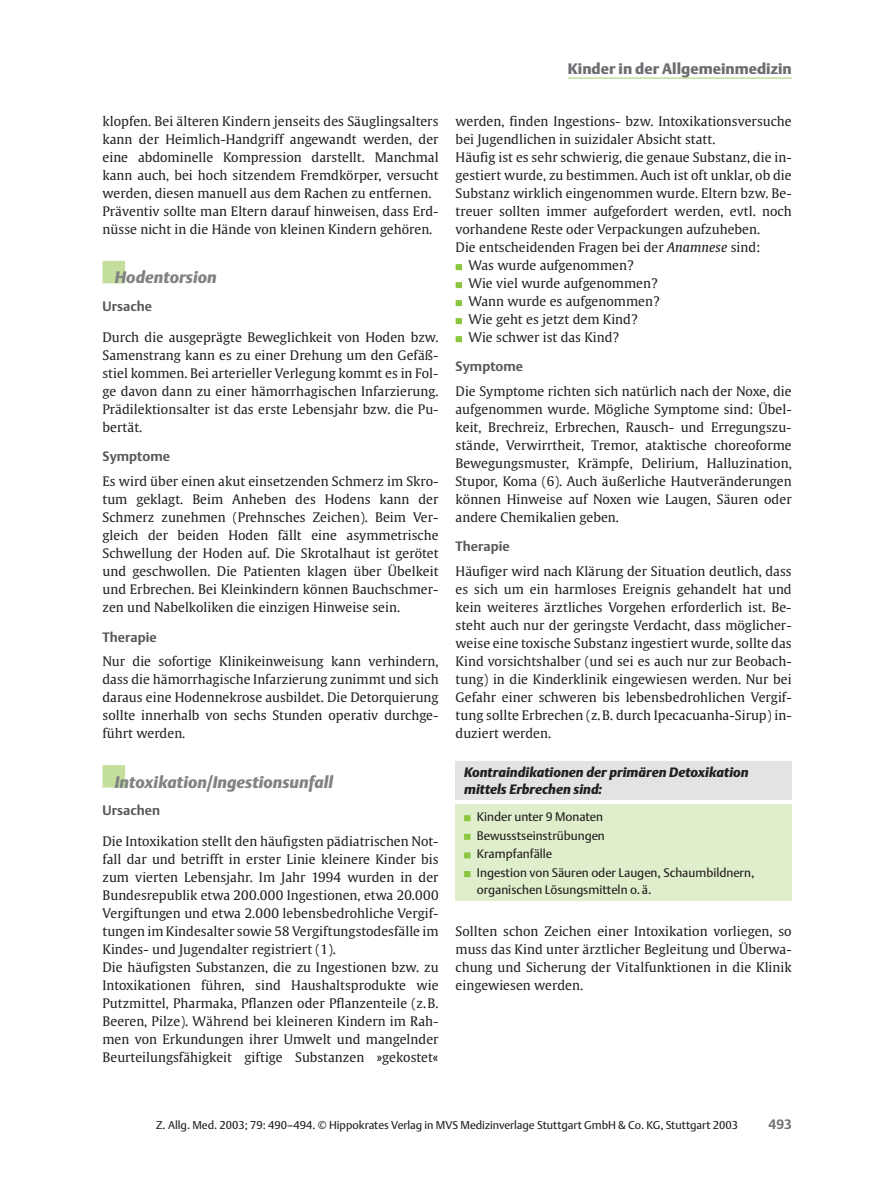
<style>
.page{position:relative;width:893px;height:1190px;background:#fff}
.page>*{position:absolute;margin:0;border:0;box-sizing:border-box;transform-origin:0 0}
.t1{font:italic 16.5px "Thieme Argo Two S Bold";color:#808284}
.t2{font:15px "Thieme Argo Two S Bold";color:#6c6d70}
.t3{font:italic 13.5px/16.5px "Thieme Argo Two S Bold";color:#231f1f}
.t4{font:13.5px "Thieme Argo One S Bold";letter-spacing:.005em;color:#57585b}
.t5{font:13.5px "Thieme Argo One S Bold";color:#6c6d70}
.t6{font:13.05px/18px "Thieme Gulliver";letter-spacing:.005em;color:#231f1f;text-align:justify}
.t7{font:12.3px/18.6px "Thieme Argo Two";color:#231f1f}
.t8{font:11.25px "Thieme Argo Two";color:#231f1f}
.s1{font-family:"Thieme Gulliver S Regular";font-style:italic}
</style>
<div class="page">
<hr style="left:568px;top:77px;width:223px;height:2px;background:#c4de9b">
<div style="left:455px;top:264px;width:7px;height:6px;background:#8bc63e"></div>
<div style="left:455px;top:282px;width:7px;height:6px;background:#8bc63e"></div>
<div style="left:455px;top:300px;width:7px;height:6px;background:#8bc63e"></div>
<div style="left:455px;top:318px;width:7px;height:6px;background:#8bc63e"></div>
<div style="left:455px;top:336px;width:7px;height:6px;background:#8bc63e"></div>
<div style="left:102px;top:261px;width:23px;height:22px;background:#c4de9b"></div>
<div style="left:102px;top:765px;width:23px;height:22px;background:#c4de9b"></div>
<div style="left:455px;top:804px;width:336px;height:96px;background:#dfeecb"></div>
<svg style="left:464px;top:815px;width:6px;height:6px"></svg>
<svg style="left:464px;top:833px;width:6px;height:6px"></svg>
<svg style="left:464px;top:852px;width:6px;height:6px"></svg>
<svg style="left:464px;top:871px;width:6px;height:6px"></svg>
<div style="left:455px;top:761px;width:336px;height:39px;background:#e2e3e4"></div>
<p class="t6" style="left:102px;top:113px;width:337px;text-align:left">klopfen. Bei älteren Kindern jenseits des Säuglingsalters kann der Heimlich-Handgriff angewandt werden, der eine abdominelle Kompression darstellt. Manchmal kann auch, bei hoch sitzendem Fremdkörper, versucht werden, diesen manuell aus dem Rachen zu entfernen.<br>Präventiv sollte man Eltern darauf hinweisen, dass Erd&shy;nüsse nicht in die Hände von kleinen Kindern gehören.</p>
<p class="t1" style="left:115px;top:271px;width:103px">Hodentorsion</p>
<p class="t4" style="left:102px;top:301px;width:51px">Ursache</p>
<p class="t6" style="left:102px;top:329px;width:337px">Durch die ausgeprägte Beweglichkeit von Hoden bzw.<br>Samenstrang kann es zu einer Drehung um den Gefäß&shy;stiel kommen. Bei arterieller Verlegung kommt es in Fol&shy;ge davon dann zu einer hämorrhagischen Infarzierung.<br>Prädilektionsalter ist das erste Lebensjahr bzw. die Pu&shy;bertät.</p>
<p class="t4" style="left:102px;top:451px;width:69px">Symptome</p>
<p class="t6" style="left:102px;top:473px;width:337px">Es wird über einen akut einsetzenden Schmerz im Skro&shy;tum geklagt. Beim Anheben des Hodens kann der Schmerz zunehmen (Prehnsches Zeichen). Beim Ver&shy;gleich der beiden Hoden fällt eine asymmetrische Schwellung der Hoden auf. Die Skrotalhaut ist gerötet und geschwollen. Die Patienten klagen über Übelkeit und Erbrechen. Bei Kleinkindern können Bauchschmer&shy;zen und Nabelkoliken die einzigen Hinweise sein.</p>
<p class="t4" style="left:102px;top:631px;width:56px">Therapie</p>
<p class="t6" style="left:102px;top:653px;width:337px">Nur die sofortige Klinikeinweisung kann verhindern, dass die hämorrhagische Infarzierung zunimmt und sich daraus eine Hodennekrose ausbildet. Die Detorquierung sollte innerhalb von sechs Stunden operativ durchge&shy;führt werden.</p>
<p class="t1" style="left:115px;top:775px;width:220px">Intoxikation/Ingestionsunfall</p>
<p class="t4" style="left:102px;top:805px;width:59px">Ursachen</p>
<p class="t6" style="left:102px;top:833px;width:337px;text-align:left">Die Intoxikation stellt den häufigsten pädiatrischen Not&shy;fall dar und betrifft in erster Linie kleinere Kinder bis zum vierten Lebensjahr. Im Jahr 1994 wurden in der Bundesrepublik etwa 200.000 Ingestionen, etwa 20.000<br>Vergiftungen und etwa 2.000 lebensbedrohliche Vergif&shy;tungen im Kindesalter sowie 58 Vergiftungstodesfälle im Kindes- und Jugendalter registriert (1).<br>Die häufigsten Substanzen, die zu Ingestionen bzw. zu Intoxikationen führen, sind Haushaltsprodukte wie Putzmittel, Pharmaka, Pflanzen oder Pflanzenteile (z.B.<br>Beeren, Pilze). Während bei kleineren Kindern im Rah&shy;men von Erkundungen ihrer Umwelt und mangelnder Beurteilungsfähigkeit giftige Substanzen »gekostet«</p>
<p class="t2" style="left:568px;top:64px;width:225px">Kinder in der Allgemeinmedizin</p>
<p class="t6" style="left:455px;top:113px;width:337px">werden, finden Ingestions- bzw. Intoxikationsversuche</p>
<p class="t6" style="left:455px;top:131px;width:261px">bei Jugendlichen in suizidaler Absicht statt.</p>
<p class="t6" style="left:455px;top:149px;width:337px">Häufig ist es sehr schwierig, die genaue Substanz, die in-</p>
<p class="t6" style="left:455px;top:167px;width:337px">gestiert wurde, zu bestimmen. Auch ist oft unklar, ob die</p>
<p class="t6" style="left:455px;top:185px;width:337px">Substanz wirklich eingenommen wurde. Eltern bzw. Be-</p>
<p class="t6" style="left:455px;top:203px;width:337px">treuer sollten immer aufgefordert werden, evtl. noch</p>
<p class="t6" style="left:455px;top:221px;width:306px">vorhandene Reste oder Verpackungen aufzuheben.</p>
<p class="t6" style="left:455px;top:239px;width:307px">Die entscheidenden Fragen bei der <span class="s1">Anamnese</span> sind:</p>
<p class="t6" style="left:468px;top:257px;width:167px">Was wurde aufgenommen?</p>
<p class="t6" style="left:468px;top:275px;width:191px">Wie viel wurde aufgenommen?</p>
<p class="t6" style="left:468px;top:293px;width:193px">Wann wurde es aufgenommen?</p>
<p class="t6" style="left:468px;top:311px;width:171px">Wie geht es jetzt dem Kind?</p>
<p class="t6" style="left:468px;top:329px;width:153px">Wie schwer ist das Kind?</p>
<p class="t4" style="left:455px;top:361px;width:69px">Symptome</p>
<p class="t6" style="left:455px;top:383px;width:337px">Die Symptome richten sich natürlich nach der Noxe, die aufgenommen wurde. Mögliche Symptome sind: Übel&shy;keit, Brechreiz, Erbrechen, Rausch- und Erregungszu&shy;stände, Verwirrtheit, Tremor, ataktische choreoforme Bewegungsmuster, Krämpfe, Delirium, Halluzination, Stupor, Koma (6). Auch äußerliche Hautveränderungen können Hinweise auf Noxen wie Laugen, Säuren oder andere Chemikalien geben.</p>
<p class="t4" style="left:455px;top:541px;width:56px">Therapie</p>
<p class="t6" style="left:455px;top:563px;width:337px">Häufiger wird nach Klärung der Situation deutlich, dass es sich um ein harmloses Ereignis gehandelt hat und kein weiteres ärztliches Vorgehen erforderlich ist. Be&shy;steht auch nur der geringste Verdacht, dass möglicher&shy;weise eine toxische Substanz ingestiert wurde, sollte das Kind vorsichtshalber (und sei es auch nur zur Beobach&shy;tung) in die Kinderklinik eingewiesen werden. Nur bei Gefahr einer schweren bis lebensbedrohlichen Vergif&shy;tung sollte Erbrechen (z.B. durch Ipecacuanha-Sirup) in&shy;duziert werden.</p>
<p class="t3" style="left:464px;top:765px;width:286px">Kontraindikationen der primären Detoxikation mittels Erbrechen sind:</p>
<p class="t7" style="left:477px;top:808px;width:279px">Kinder unter 9 Monaten<br>Bewusstseinstrübungen<br>Krampfanfälle<br>Ingestion von Säuren oder Laugen, Schaumbildnern,</p>
<p class="t7" style="left:477px;top:881px;width:176px">organischen Lösungsmitteln o. ä.</p>
<p class="t6" style="left:455px;top:923px;width:337px">Sollten schon Zeichen einer Intoxikation vorliegen, so muss das Kind unter ärztlicher Begleitung und Überwa&shy;chung und Sicherung der Vitalfunktionen in die Klinik eingewiesen werden.</p>
<p class="t8" style="left:156px;top:1120px;width:583px">Z. Allg. Med. 2003; 79: 490–494. © Hippokrates Verlag in MVS Medizinverlage Stuttgart GmbH &amp; Co. KG, Stuttgart 2003</p>
<p class="t5" style="left:768px;top:1119px;width:25px">493</p>
</div>
